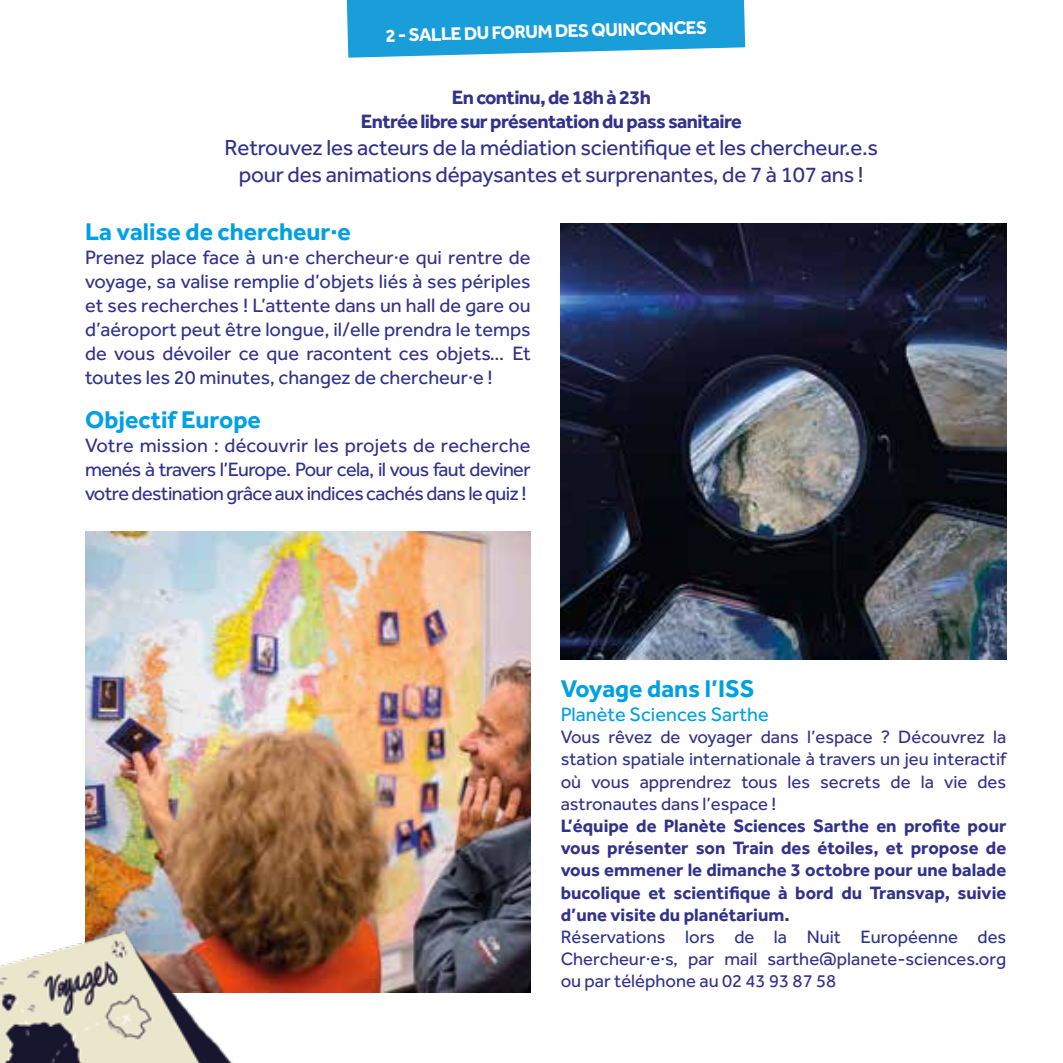
<style>
.page{position:relative;width:1063px;height:1063px;background:#fff}
.page>*{position:absolute;margin:0;border:0;box-sizing:border-box;transform-origin:0 0}
.t1{font:700 25px "Effra";color:#00a0e4}
.t2{font:22.5px/27px "Effra";letter-spacing:-.01em;color:#32328a;text-align:center}
.t3{font:20px/24px "Effra";letter-spacing:-.03em;color:#32328a;text-align:justify}
.t4{font:700 20px/24px "Effra";letter-spacing:-.03em;color:#32328a;text-align:center}
.t5{font:20px "Effra";color:#00a0e4}
.t6{font:700 18.75px "Effra";color:#fff}
.t7{font:18.5px/22.2px "Effra";color:#32328a;text-align:justify}
.t8{font:700 18.5px/22.2px "Effra";color:#32328a;text-align:justify}
</style>
<div class="page">
<img style="left:85px;top:531px;width:446px;height:461px">
<img style="left:561px;top:224px;width:445px;height:435px">
<img style="left:0;top:932px;width:270px;height:131px">
<svg style="left:347px;top:0;width:398px;height:58px;background:#30a7dd"></svg>
<p class="t6" style="left:385px;top:23px;width:323px;rotate:-1deg">2 - SALLE DU FORUM DES QUINCONCES</p>
<p class="t4" style="left:361px;top:85px;width:383px">En continu, de 18h à 23h<br>Entrée libre sur présentation du pass sanitaire</p>
<p class="t2" style="left:224px;top:134px;width:655px">Retrouvez les acteurs de la médiation scientifique et les chercheur.e.s pour des animations dépaysantes et surprenantes, de 7 à 107 ans !</p>
<p class="t1" style="left:85px;top:217px;width:267px">La valise de chercheur·e</p>
<p class="t3" style="left:85px;top:245px;width:447px">Prenez place face à un·e chercheur·e qui rentre de voyage, sa valise remplie d’objets liés à ses périples et ses recherches ! L’attente dans un hall de gare ou d’aéroport peut être longue, il/elle prendra le temps de vous dévoiler ce que racontent ces objets… Et toutes les 20 minutes, changez de chercheur·e !</p>
<p class="t1" style="left:85px;top:405px;width:177px">Objectif Europe</p>
<p class="t3" style="left:85px;top:434px;width:447px">Votre mission : découvrir les projets de recherche menés à travers l’Europe. Pour cela, il vous faut deviner votre destination grâce aux indices cachés dans le quiz !</p>
<p class="t1" style="left:561px;top:673px;width:195px">Voyage dans l’ISS</p>
<p class="t5" style="left:561px;top:703px;width:210px">Planète Sciences Sarthe</p>
<p class="t7" style="left:561px;top:726px;width:447px">Vous rêvez de voyager dans l’espace ? Découvrez la station spatiale internationale à travers un jeu interactif où vous apprendrez tous les secrets de la vie des astronautes dans l’espace !</p>
<p class="t8" style="left:561px;top:814px;width:447px">L’équipe de Planète Sciences Sarthe en profite pour vous présenter son Train des étoiles, et propose de vous emmener le dimanche 3 octobre pour une balade bucolique et scientifique à bord du Transvap, suivie d’une visite du planétarium.</p>
<p class="t7" style="left:561px;top:925px;width:447px">Réservations lors de la Nuit Européenne des Chercheur·e·s, par mail sarthe@planete-sciences.org ou par téléphone au 02 43 93 87 58</p>
</div>
